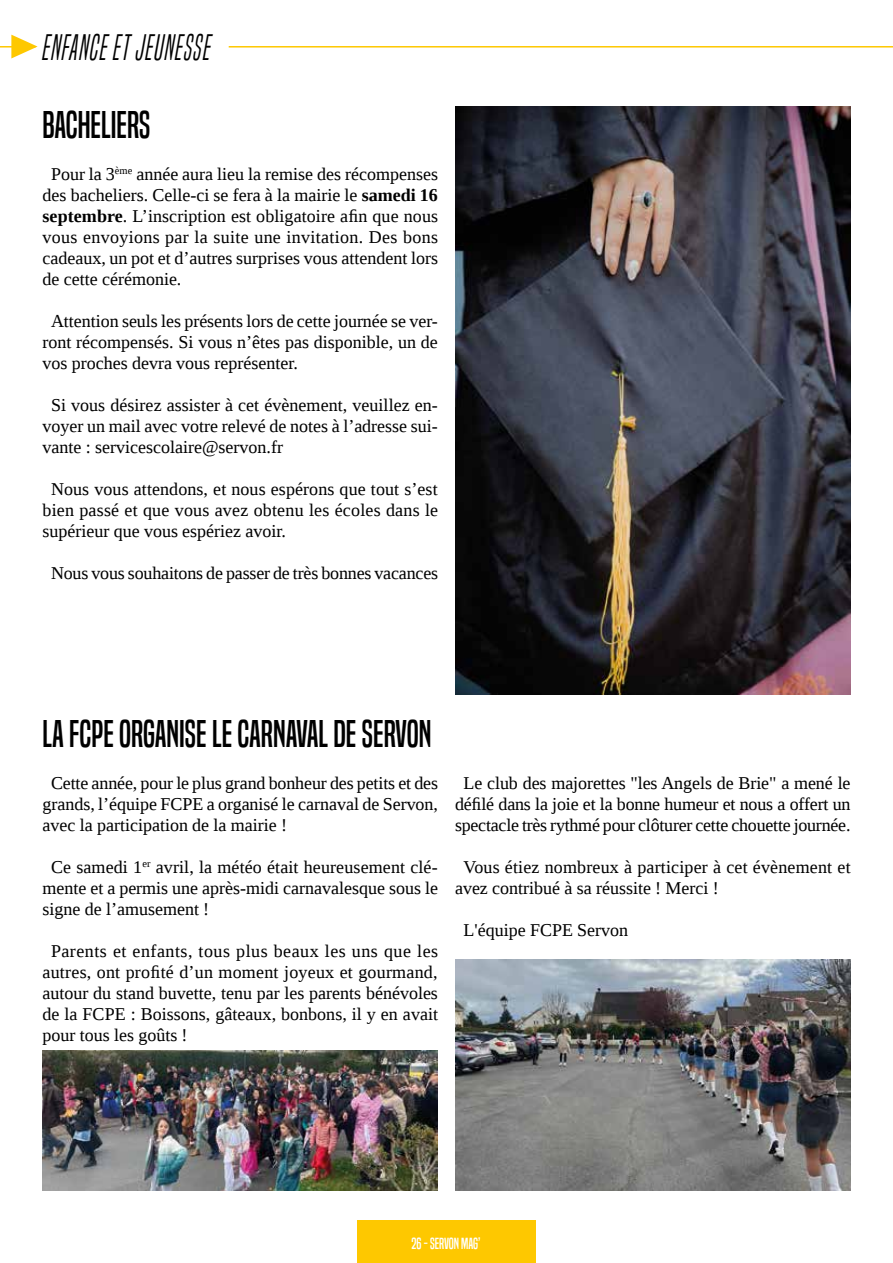
<style>
.page{position:relative;width:893px;height:1263px;background:#fff}
.page>*{position:absolute;margin:0;border:0;box-sizing:border-box;transform-origin:0 0}
.t1{font:36px "Built Titling Rg";color:#000}
.t2{font:italic 34.35px "Built Titling Lt";color:#000}
.t3{font:18px/21px "Liberation Serif";color:#000;text-align:justify}
.t4{font:15px "Built Titling Rg";color:#fff}
.s1{font-weight:700}
</style>
<div class="page">
<div style="left:357px;top:1221px;width:179px;height:42px;background:#fec800"></div>
<hr style="left:0;top:46px;width:36px;height:2px;background:#fec800">
<hr style="left:229px;top:46px;width:664px;height:2px;background:#fec800">
<svg style="left:11px;top:35px;width:27px;height:23px"></svg>
<img style="left:455px;top:106px;width:395px;height:588px">
<img style="left:455px;top:959px;width:395px;height:232px">
<img style="left:43px;top:1050px;width:395px;height:141px">
<h2 class="t2" style="left:43px;top:26px;width:171px">ENFANCE ET JEUNESSE</h2>
<h1 class="t1" style="left:43px;top:103px;width:109px">BACHELIERS</h1>
<p class="t3" style="left:43px;top:163px;width:397px;text-indent:9px">Pour la 3<sup>ème</sup> année aura lieu la remise des récompenses des bacheliers. Celle-ci se fera à la mairie le <span class="s1">samedi 16 septembre</span>. L’inscription est obligatoire afin que nous vous envoyions par la suite une invitation. Des bons cadeaux, un pot et d’autres surprises vous attendent lors de cette cérémonie.</p>
<p class="t3" style="left:43px;top:310px;width:397px;text-indent:8px">Attention seuls les présents lors de cette journée se ver&shy;ront récompensés. Si vous n’êtes pas disponible, un de vos proches devra vous représenter.</p>
<p class="t3" style="left:43px;top:394px;width:397px;text-indent:8px">Si vous désirez assister à cet évènement, veuillez en&shy;voyer un mail avec votre relevé de notes à l’adresse sui&shy;vante : servicescolaire@servon.fr</p>
<p class="t3" style="left:43px;top:478px;width:397px;text-indent:8px">Nous vous attendons, et nous espérons que tout s’est bien passé et que vous avez obtenu les écoles dans le supérieur que vous espériez avoir.</p>
<p class="t3" style="left:51px;top:562px;width:389px">Nous vous souhaitons de passer de très bonnes vacances</p>
<h1 class="t1" style="left:43px;top:712px;width:390px">LA FCPE ORGANISE LE CARNAVAL DE SERVON</h1>
<p class="t3" style="left:43px;top:772px;width:397px;text-indent:8px">Cette année, pour le plus grand bonheur des petits et des grands, l’équipe FCPE a organisé le carnaval de Servon, avec la participation de la mairie !</p>
<p class="t3" style="left:43px;top:856px;width:397px;text-indent:9px">Ce samedi 1<sup>er</sup> avril, la météo était heureusement clé&shy;mente et a permis une après-midi carnavalesque sous le signe de l’amusement !</p>
<p class="t3" style="left:43px;top:940px;width:397px;text-indent:8px">Parents et enfants, tous plus beaux les uns que les autres, ont profité d’un moment joyeux et gourmand, autour du stand buvette, tenu par les parents bénévoles de la FCPE : Boissons, gâteaux, bonbons, il y en avait pour tous les goûts !</p>
<p class="t3" style="left:455px;top:772px;width:397px;text-align:center">Le club des majorettes "les Angels de Brie" a mené le défilé dans la joie et la bonne humeur et nous a offert un spectacle très rythmé pour clôturer cette chouette journée.</p>
<p class="t3" style="left:455px;top:856px;width:397px;text-indent:8px">Vous étiez nombreux à participer à cet évènement et avez contribué à sa réussite ! Merci !</p>
<p class="t3" style="left:463px;top:919px;width:166px">L'équipe FCPE Servon</p>
<p class="t4" style="left:412px;top:1234px;width:70px">26 - SERVON MAG’</p>
</div>
